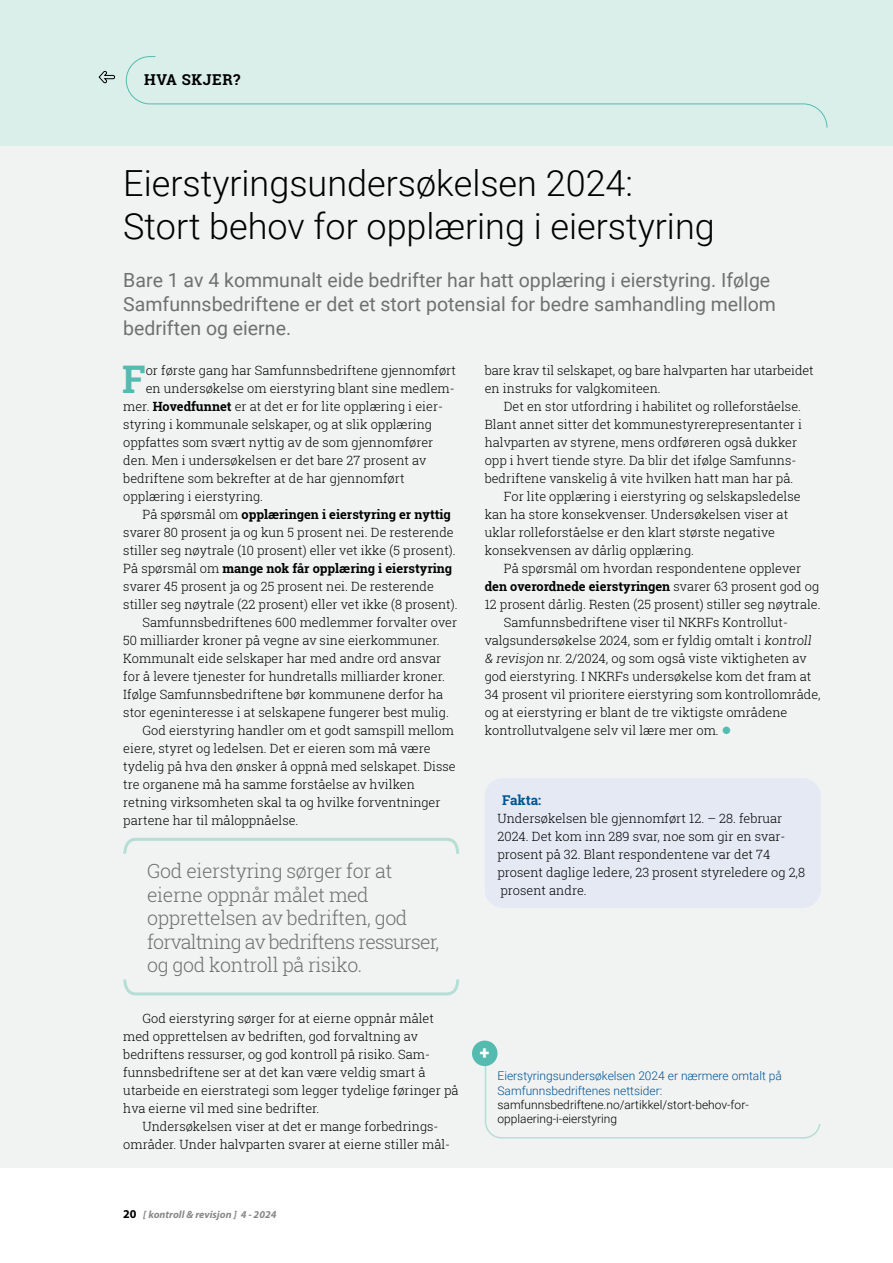
<style>
.page{position:relative;width:893px;height:1263px;background:#fff}
.page>*{position:absolute;margin:0;border:0;box-sizing:border-box;transform-origin:0 0}
.t1{font:700 38.1px "Roboto Slab";color:#53bbb0}
.t2{font:300 36px/43.2px "Roboto";color:#000}
.t3{font:19.5px/24px "Roboto";color:#6f7070}
.t4{font:300 19.5px/23.4px "Roboto Slab";letter-spacing:-.02em;color:#6f7070}
.t5{font:900 18px "Roboto";color:#fff}
.t6{font:700 15px "Roboto Slab";letter-spacing:.04em;color:#000}
.t7{font:700 13.5px "Roboto Slab";color:#005593}
.t8{font:300 12.75px/18px "Roboto Slab";color:#000}
.t9{font:700 12.75px "Roboto Slab";color:#000}
.t10{font:300 12px/14.4px "Roboto";color:#005593}
.t11{font:300 12px/14.4px "Roboto";color:#000}
.t12{font:italic 700 10.5px "Myriad Pro";color:#878988}
.s1{font-weight:300}
.s2{color:#53bbb0}
.s3{font-weight:700}
.s4{font-style:normal;font-size:12px;color:#000}
</style>
<div class="page">
<div style="left:0;top:130px;width:893px;height:1037px;background:#f1f2f2"></div>
<div style="left:0;top:0;width:893px;height:146px;background:#dbefea"></div>
<svg style="left:126px;top:56px;width:702px;height:72px"></svg>
<svg style="left:123px;top:837px;width:336px;height:17px"></svg>
<svg style="left:123px;top:979px;width:336px;height:17px"></svg>
<div style="left:485px;top:778px;width:336px;height:130px;background:#e4e9f3;border-radius:18px"></div>
<div style="left:485px;top:1044px;width:336px;height:94px;border:2px solid #b5ded5;border-radius:16px"></div>
<div style="left:485px;top:1037px;width:338px;height:27px;background:#f1f2f2"></div>
<div style="left:809px;top:1063px;width:14px;height:60px;background:#f1f2f2"></div>
<div style="left:472px;top:1040px;width:25px;height:26px;background:#53bbb0;border-radius:50%"></div>
<p class="t6" style="left:144px;top:69px;width:98px">HVA SKJER?</p>
<h2 class="t2" style="left:123px;top:160px;width:593px">Eierstyringsundersøkelsen 2024:<br>Stort behov for opplæring i eierstyring</h2>
<h3 class="t3" style="left:123px;top:268px;width:654px">Bare 1 av 4 kommunalt eide bedrifter har hatt opplæring i eierstyring. Ifølge<br>Samfunnsbedriftene er det et stort potensial for bedre samhandling mellom bedriften og eierne.</h3>
<h1 class="t1" style="left:122px;top:353px;width:25px">F</h1>
<p class="t8" style="left:146px;top:361px;width:312px">or første gang har Samfunnsbedriftene gjennomført</p>
<p class="t8" style="left:485px;top:361px;width:331px">bare krav til selskapet, og bare halvparten har utarbeidet en instruks for valgkomiteen.</p>
<p class="t8" style="left:504px;top:397px;width:299px">Det en stor utfordring i habilitet og rolleforståelse.</p>
<p class="t8" style="left:485px;top:415px;width:319px">Blant annet sitter det kommunestyrerepresentanter i</p>
<p class="t8" style="left:485px;top:433px;width:314px">halvparten av styrene, mens ordføreren også dukker</p>
<p class="t8" style="left:485px;top:451px;width:313px">opp i hvert tiende styre. Da blir det ifølge Samfunns-</p>
<p class="t8" style="left:485px;top:469px;width:310px">bedriftene vanskelig å vite hvilken hatt man har på.</p>
<p class="t8" style="left:504px;top:487px;width:298px">For lite opplæring i eierstyring og selskapsledelse</p>
<p class="t8" style="left:485px;top:505px;width:305px">kan ha store konsekvenser. Undersøkelsen viser at</p>
<p class="t8" style="left:485px;top:523px;width:292px">uklar rolleforståelse er den klart største negative</p>
<p class="t8" style="left:485px;top:541px;width:211px">konsekvensen av dårlig opplæring.</p>
<p class="t8" style="left:504px;top:559px;width:299px">På spørsmål om hvordan respondentene opplever</p>
<p class="t9" style="left:485px;top:578px;width:336px">den overordnede eierstyringen <span class="s1">svarer 63 prosent god og</span></p>
<p class="t8" style="left:485px;top:595px;width:337px">12 prosent dårlig. Resten (25 prosent) stiller seg nøytrale.</p>
<p class="t8" style="left:504px;top:613px;width:286px">Samfunnsbedriftene viser til NKRFs Kontrollut-</p>
<p class="t8" style="left:485px;top:631px;width:330px">valgsundersøkelse 2024, som er fyldig omtalt i kontroll</p>
<p class="t8" style="left:485px;top:649px;width:323px">&amp; revisjon nr. 2/2024, og som også viste viktigheten av</p>
<p class="t8" style="left:485px;top:667px;width:328px">god eierstyring. I NKRFs undersøkelse kom det fram at</p>
<p class="t8" style="left:485px;top:685px;width:337px">34 prosent vil prioritere eierstyring som kontrollområde,</p>
<p class="t8" style="left:485px;top:703px;width:304px">og at eierstyring er blant de tre viktigste områdene</p>
<p class="t8" style="left:485px;top:721px;width:248px">kontrollutvalgene selv vil lære mer om. <span class="s2">●</span></p>
<p class="t8" style="left:146px;top:379px;width:310px">en undersøkelse om eierstyring blant sine medlem-</p>
<p class="t8" style="left:123px;top:397px;width:321px">mer. <span class="s3">Hovedfunnet</span> er at det er for lite opplæring i eier-</p>
<p class="t8" style="left:123px;top:415px;width:310px">styring i kommunale selskaper, og at slik opplæring</p>
<p class="t8" style="left:123px;top:433px;width:312px">oppfattes som svært nyttig av de som gjennomfører</p>
<p class="t8" style="left:123px;top:451px;width:305px">den. Men i undersøkelsen er det bare 27 prosent av</p>
<p class="t8" style="left:123px;top:469px;width:283px">bedriftene som bekrefter at de har gjennomført</p>
<p class="t8" style="left:123px;top:487px;width:141px">opplæring i eierstyring.</p>
<p class="t9" style="left:142px;top:506px;width:310px"><span class="s1">På spørsmål om</span> opplæringen i eierstyring er nyttig</p>
<p class="t8" style="left:123px;top:523px;width:332px">svarer 80 prosent ja og kun 5 prosent nei. De resterende</p>
<p class="t8" style="left:123px;top:541px;width:334px">stiller seg nøytrale (10 prosent) eller vet ikke (5 prosent).</p>
<p class="t9" style="left:123px;top:560px;width:330px"><span class="s1">På spørsmål om</span> mange nok får opplæring i eierstyring</p>
<p class="t8" style="left:123px;top:577px;width:312px">svarer 45 prosent ja og 25 prosent nei. De resterende</p>
<p class="t8" style="left:123px;top:595px;width:336px">stiller seg nøytrale (22 prosent) eller vet ikke (8 prosent).</p>
<p class="t8" style="left:142px;top:613px;width:316px">Samfunnsbedriftenes 600 medlemmer forvalter over</p>
<p class="t8" style="left:123px;top:631px;width:318px">50 milliarder kroner på vegne av sine eierkommuner.</p>
<p class="t8" style="left:123px;top:649px;width:319px">Kommunalt eide selskaper har med andre ord ansvar</p>
<p class="t8" style="left:123px;top:667px;width:323px">for å levere tjenester for hundretalls milliarder kroner.</p>
<p class="t8" style="left:123px;top:685px;width:321px">Ifølge Samfunnsbedriftene bør kommunene derfor ha</p>
<p class="t8" style="left:123px;top:703px;width:327px">stor egeninteresse i at selskapene fungerer best mulig.</p>
<p class="t8" style="left:142px;top:721px;width:313px">God eierstyring handler om et godt samspill mellom</p>
<p class="t8" style="left:123px;top:739px;width:309px">eiere, styret og ledelsen. Det er eieren som må være</p>
<p class="t8" style="left:123px;top:757px;width:334px">tydelig på hva den ønsker å oppnå med selskapet. Disse</p>
<p class="t8" style="left:123px;top:775px;width:293px">tre organene må ha samme forståelse av hvilken</p>
<p class="t8" style="left:123px;top:793px;width:319px">retning virksomheten skal ta og hvilke forventninger</p>
<p class="t8" style="left:123px;top:811px;width:177px">partene har til måloppnåelse.</p>
<p class="t7" style="left:502px;top:791px;width:41px">Fakta:</p>
<p class="t8" style="left:497px;top:809px;width:309px">Undersøkelsen ble gjennomført 12. – 28. februar 2024. Det kom inn 289 svar, noe som gir en svar&shy;prosent på 32. Blant respondentene var det 74 prosent daglige ledere, 23 prosent styreledere og 2,8 prosent andre.</p>
<h3 class="t4" style="left:147px;top:859px;width:294px">God eierstyring sørger for at eierne oppnår målet med opprettelsen av bedriften, god forvaltning av bedriftens ressurser, og god kontroll på risiko.</h3>
<p class="t8" style="left:142px;top:1009px;width:293px">God eierstyring sørger for at eierne oppnår målet</p>
<p class="t8" style="left:123px;top:1027px;width:296px">med opprettelsen av bedriften, god forvaltning av</p>
<p class="t8" style="left:123px;top:1045px;width:308px">bedriftens ressurser, og god kontroll på risiko. Sam-</p>
<p class="t8" style="left:123px;top:1063px;width:304px">funnsbedriftene ser at det kan være veldig smart å</p>
<p class="t8" style="left:123px;top:1081px;width:337px">utarbeide en eierstrategi som legger tydelige føringer på</p>
<p class="t8" style="left:123px;top:1099px;width:198px">hva eierne vil med sine bedrifter.</p>
<p class="t8" style="left:142px;top:1117px;width:298px">Undersøkelsen viser at det er mange forbedrings-</p>
<p class="t8" style="left:123px;top:1135px;width:328px">områder. Under halvparten svarer at eierne stiller mål-</p>
<h3 class="t5" style="left:480px;top:1040px;width:11px">+</h3>
<p class="t10" style="left:497px;top:1068px;width:286px">Eierstyringsundersøkelsen 2024 er nærmere omtalt på<br>Samfunnsbedriftenes nettsider:</p>
<p class="t11" style="left:497px;top:1097px;width:253px">samfunnsbedriftene.no/artikkel/stort-behov-for&shy;opplaering-i-eierstyring</p>
<p class="t12" style="left:123px;top:1208px;width:155px"><span class="s4">20</span> [ kontroll &amp; revisjon ] 4 - 2024</p>
</div>
